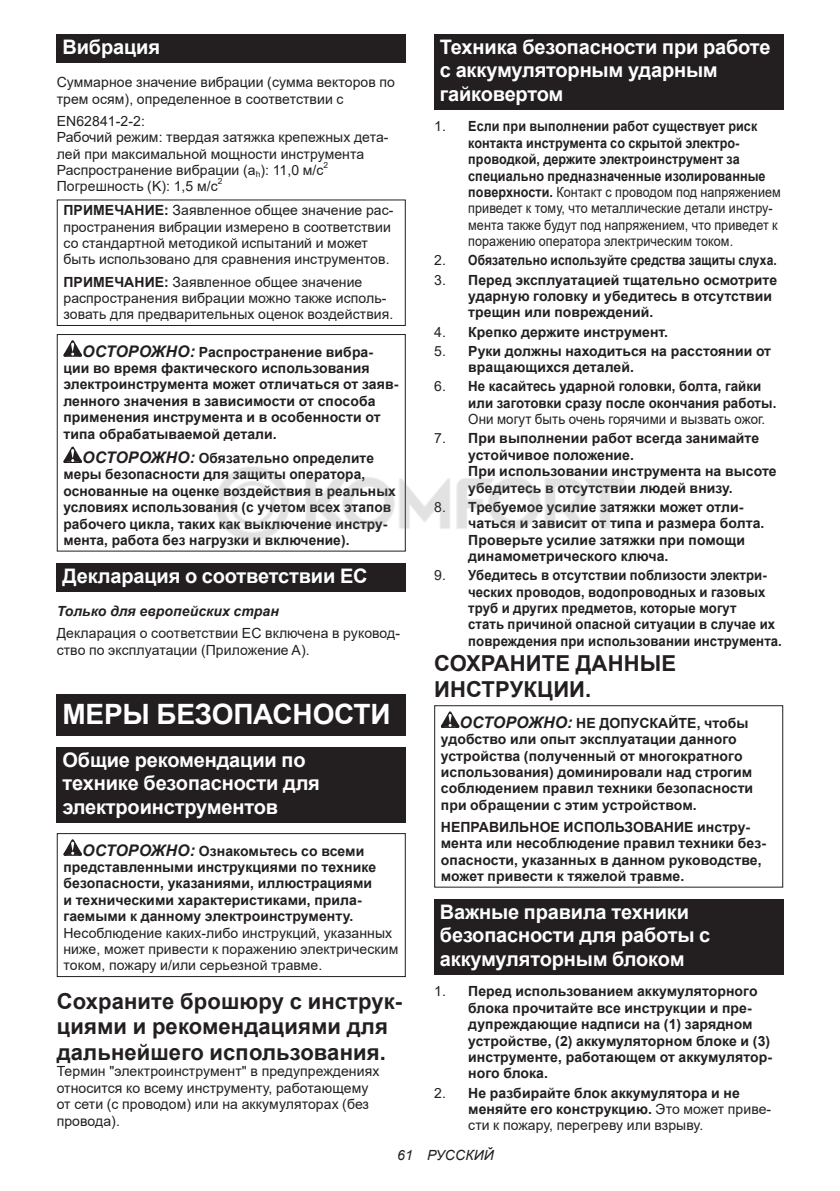
<style>
.page{position:relative;width:840px;height:1191px;background:#fff}
.page>*{position:absolute;margin:0;border:0;box-sizing:border-box;transform-origin:0 0}
.t1{font:700 28px "Arial";letter-spacing:-.01em;color:#fff}
.t2{font:700 22px/25.8px "Arial";letter-spacing:.005em;color:#231f20}
.t3{font:700 20px/23.4px "Arial";letter-spacing:-.01em;color:#fff}
.t4{font:700 14px/16.4px "Arial";letter-spacing:.005em;color:#231f20}
.t5{font:14px/16.4px "Arial";letter-spacing:.005em;color:#231f20}
.t6{font:700 14px/16.4px "Arial";letter-spacing:.005em;color:#231f20;scale:.9 1}
.t7{font:700 14px/16.4px "Arial";letter-spacing:.005em;color:#231f20;scale:.94 1}
.t8{font:700 14px/16.4px "Arial";letter-spacing:.005em;color:#231f20;scale:.95 1}
.t9{font:700 14px "Arial";letter-spacing:.005em;color:#231f20;scale:.86 1}
.t10{font:14px "Arial";letter-spacing:.005em;color:#231f20;scale:.95 1}
.t11{font:italic 700 14px "Arial";letter-spacing:.005em;color:#231f20}
.t12{font:italic 14px "Arial";letter-spacing:.005em;color:#231f20}
.t13{font:8.4px "Arial";color:#231f20}
.s1{font-weight:700}
.s2{font-style:italic;font-size:16px}
.s3{font-weight:400}
</style>
<div class="page">
<div style="left:57px;top:34px;width:348px;height:29px;background:#231f20"></div>
<div style="left:57px;top:199px;width:348px;height:127px;border:1px solid #231f20"></div>
<svg style="left:63px;top:340px;width:19px;height:17px"></svg>
<svg style="left:63px;top:446px;width:19px;height:17px"></svg>
<div style="left:57px;top:334px;width:348px;height:217px;border:1px solid #231f20"></div>
<div style="left:57px;top:563px;width:348px;height:28px;background:#231f20"></div>
<div style="left:57px;top:694px;width:348px;height:41px;background:#231f20"></div>
<div style="left:57px;top:747px;width:348px;height:75px;background:#231f20"></div>
<svg style="left:63px;top:839px;width:19px;height:16px"></svg>
<div style="left:57px;top:833px;width:348px;height:144px;border:1px solid #231f20"></div>
<div style="left:434px;top:34px;width:348px;height:75px;background:#231f20"></div>
<svg style="left:440px;top:711px;width:19px;height:17px"></svg>
<div style="left:434px;top:705px;width:348px;height:182px;border:1px solid #231f20"></div>
<div style="left:434px;top:899px;width:348px;height:75px;background:#231f20"></div>
<img style="left:216px;top:457px;width:409px;height:92px">
<h3 class="t3" style="left:62px;top:36px;width:99px">Вибрация</h3>
<p class="t5" style="left:57px;top:74px;width:339px">Суммарное значение вибрации (сумма векторов по трем осям), определенное в соответствии с</p>
<p class="t5" style="left:57px;top:114px;width:333px">EN62841-2-2:<br>Рабочий режим: твердая затяжка крепежных дета&shy;лей при максимальной мощности инструмента Распространение вибрации (a<sub>h</sub>): 11,0 м/с</p>
<p class="t13" style="left:323px;top:162px;width:6px">2</p>
<p class="t5" style="left:57px;top:178px;width:162px">Погрешность (K): 1,5 м/с</p>
<p class="t13" style="left:218px;top:178px;width:6px">2</p>
<p class="t5" style="left:63px;top:202px;width:331px"><span class="s1">ПРИМЕЧАНИЕ:</span> Заявленное общее значение рас&shy;пространения вибрации измерено в соответствии со стандартной методикой испытаний и может быть использовано для сравнения инструментов.</p>
<p class="t5" style="left:63px;top:273px;width:331px"><span class="s1">ПРИМЕЧАНИЕ:</span> Заявленное общее значение распространения вибрации можно также исполь&shy;зовать для предварительных оценок воздействия.</p>
<p class="t4" style="left:63px;top:344px;width:336px;text-indent:19px"><span class="s2">ОСТОРОЖНО:</span> Распространение вибра&shy;ции во время фактического использования электроинструмента может отличаться от заяв&shy;ленного значения в зависимости от способа применения инструмента и в особенности от типа обрабатываемой детали.</p>
<p class="t4" style="left:63px;top:450px;width:334px;text-indent:19px"><span class="s2">ОСТОРОЖНО:</span> Обязательно определите меры безопасности для защиты оператора, основанные на оценке воздействия в реальных условиях использования (с учетом всех этапов рабочего цикла, таких как выключение инстру&shy;мента, работа без нагрузки и включение).</p>
<h3 class="t3" style="left:62px;top:564px;width:306px">Декларация о соответствии ЕС</h3>
<p class="t11" style="left:57px;top:602px;width:223px">Только для европейских стран</p>
<p class="t5" style="left:57px;top:625px;width:344px">Декларация о соответствии ЕС включена в руковод&shy;ство по эксплуатации (Приложение A).</p>
<h1 class="t1" style="left:62px;top:694px;width:329px">МЕРЫ БЕЗОПАСНОСТИ</h1>
<h3 class="t3" style="left:62px;top:748px;width:259px">Общие рекомендации по технике безопасности для электроинструментов</h3>
<p class="t4" style="left:63px;top:842px;width:314px;text-indent:19px"><span class="s2">ОСТОРОЖНО:</span> Ознакомьтесь со всеми представленными инструкциями по технике безопасности, указаниями, иллюстрациями и техническими характеристиками, прила&shy;гаемыми к данному электроинструменту.</p>
<p class="t5" style="left:63px;top:924px;width:336px">Несоблюдение каких-либо инструкций, указанных ниже, может привести к поражению электрическим током, пожару и/или серьезной травме.</p>
<h2 class="t2" style="left:57px;top:988px;width:347px">Сохраните брошюру с инструк&shy;циями и рекомендациями для дальнейшего использования.</h2>
<p class="t5" style="left:57px;top:1063px;width:324px">Термин "электроинструмент" в предупреждениях относится ко всему инструменту, работающему от сети (с проводом) или на аккумуляторах (без провода).</p>
<h3 class="t3" style="left:439px;top:36px;width:332px">Техника безопасности при работе с аккумуляторным ударным гайковертом</h3>
<p class="t6" style="left:468px;top:118px;width:349px;text-indent:-34px"><span class="s3">1.</span> Если при выполнении работ существует риск контакта инструмента со скрытой электро&shy;проводкой, держите электроинструмент за специально предназначенные изолированные поверхности. <span class="s3">Контакт с проводом под напряжением приведет к тому, что металлические детали инстру&shy;мента также будут под напряжением, что приведет к поражению оператора электрическим током.</span></p>
<p class="t9" style="left:434px;top:250px;width:399px"><span class="s3">2.</span> Обязательно используйте средства защиты слуха.</p>
<p class="t4" style="left:468px;top:271px;width:310px;text-indent:-34px"><span class="s3">3.</span> Перед эксплуатацией тщательно осмотрите ударную головку и убедитесь в отсутствии трещин или повреждений.</p>
<p class="t4" style="left:434px;top:323px;width:235px"><span class="s3">4.</span> Крепко держите инструмент.</p>
<p class="t4" style="left:468px;top:343px;width:304px;text-indent:-34px"><span class="s3">5.</span> Руки должны находиться на расстоянии от вращающихся деталей.</p>
<p class="t8" style="left:468px;top:378px;width:325px;text-indent:-34px"><span class="s3">6.</span> Не касайтесь ударной головки, болта, гайки или заготовки сразу после окончания работы.</p>
<p class="t10" style="left:468px;top:409px;width:314px">Они могут быть очень горячими и вызвать ожог.</p>
<p class="t4" style="left:468px;top:430px;width:310px;text-indent:-34px"><span class="s3">7.</span> При выполнении работ всегда занимайте устойчивое положение.<br>При использовании инструмента на высоте убедитесь в отсутствии людей внизу.</p>
<p class="t4" style="left:468px;top:499px;width:297px;text-indent:-34px"><span class="s3">8.</span> Требуемое усилие затяжки может отли&shy;чаться и зависит от типа и размера болта.<br>Проверьте усилие затяжки при помощи динамометрического ключа.</p>
<p class="t7" style="left:468px;top:567px;width:335px;text-indent:-34px"><span class="s3">9.</span> Убедитесь в отсутствии поблизости электри&shy;ческих проводов, водопроводных и газовых труб и других предметов, которые могут<br>стать причиной опасной ситуации в случае их повреждения при использовании инструмента.</p>
<h2 class="t2" style="left:434px;top:651px;width:243px">СОХРАНИТЕ ДАННЫЕ<br>ИНСТРУКЦИИ.</h2>
<p class="t4" style="left:440px;top:715px;width:314px;text-indent:19px"><span class="s2">ОСТОРОЖНО:</span> НЕ ДОПУСКАЙТЕ, чтобы удобство или опыт эксплуатации данного устройства (полученный от многократного использования) доминировали над строгим соблюдением правил техники безопасности при обращении с этим устройством.</p>
<p class="t4" style="left:440px;top:819px;width:326px">НЕПРАВИЛЬНОЕ ИСПОЛЬЗОВАНИЕ инстру&shy;мента или несоблюдение правил техники без&shy;опасности, указанных в данном руководстве, может привести к тяжелой травме.</p>
<h3 class="t3" style="left:439px;top:900px;width:272px">Важные правила техники безопасности для работы с аккумуляторным блоком</h3>
<p class="t4" style="left:468px;top:983px;width:305px;text-indent:-34px"><span class="s3">1.</span> Перед использованием аккумуляторного блока прочитайте все инструкции и пре&shy;дупреждающие надписи на (1) зарядном устройстве, (2) аккумуляторном блоке и (3) инструменте, работающем от аккумулятор&shy;ного блока.</p>
<p class="t4" style="left:468px;top:1084px;width:304px;text-indent:-34px"><span class="s3">2.</span> Не разбирайте блок аккумулятора и не меняйте его конструкцию. <span class="s3">Это может приве&shy;сти к пожару, перегреву или взрыву.</span></p>
<p class="t12" style="left:397px;top:1147px;width:98px">61 РУССКИЙ</p>
</div>
